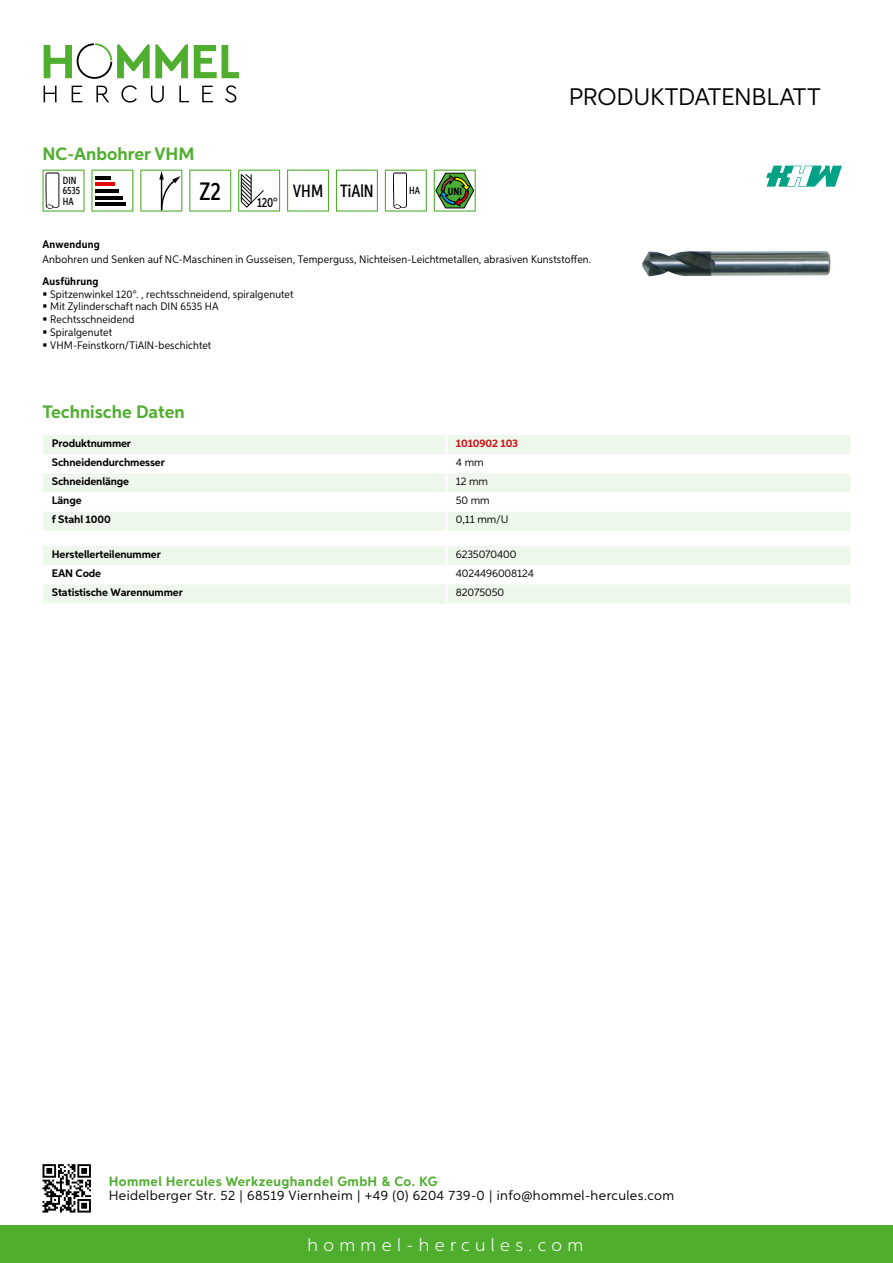
<style>
.page{position:relative;width:893px;height:1263px;background:#fff}
.page>*{position:absolute;margin:0;border:0;box-sizing:border-box;transform-origin:0 0}
.t1{font:500 25.2px "Aspira XX Nar";color:#000}
.t2{font:24px "Aspira";letter-spacing:-.01em;color:#000}
.t3{font:700 18px "Aspira";color:#50ae2f}
.t4{font:300 18px "Aspira";letter-spacing:.3em;color:#fff}
.t5{font:500 17.85px "Aspira XX Nar";color:#000}
.t6{font:13.5px "Aspira";letter-spacing:.03em;color:#000}
.t7{font:700 13.5px "Aspira";letter-spacing:.03em;color:#50ae2f}
.t8{font:500 13.35px "Aspira XX Nar";color:#000}
.t9{font:10.95px/12.8px "Aspira Nar";letter-spacing:.015em;color:#000}
.t10{font:700 10.95px "Aspira";letter-spacing:-.01em;color:#000}
.t11{font:10.95px "Aspira";letter-spacing:-.01em;color:#000}
.t12{font:700 10.95px "Aspira Nar";letter-spacing:.02em;color:#000}
.t13{font:700 10.95px "Aspira";letter-spacing:-.01em;color:#cd1013}
.t14{font:500 10.35px/10.4px "Aspira XX Nar";color:#000}
.t15{font:700 10.35px "Aspira XX Nar";color:#000}
</style>
<div class="page">
<div style="left:0;top:1226px;width:893px;height:37px;background:#50ae2f"></div>
<svg style="left:43px;top:1164px;width:48px;height:48px"></svg>
<svg style="left:194px;top:45px;width:45px;height:33px"></svg>
<svg style="left:44px;top:43px;width:144px;height:36px"></svg>
<svg style="left:44px;top:86px;width:13px;height:16px"></svg>
<svg style="left:72px;top:86px;width:10px;height:16px"></svg>
<svg style="left:96px;top:86px;width:13px;height:16px"></svg>
<svg style="left:121px;top:85px;width:16px;height:18px"></svg>
<svg style="left:151px;top:86px;width:13px;height:17px"></svg>
<svg style="left:179px;top:86px;width:10px;height:16px"></svg>
<svg style="left:202px;top:86px;width:11px;height:16px"></svg>
<svg style="left:225px;top:85px;width:11px;height:18px"></svg>
<div style="left:43px;top:435px;width:807px;height:96px;background:#eef7eb"></div>
<svg style="left:43px;top:454px;width:807px;height:57px"></svg>
<hr style="left:445px;top:435px;width:3px;height:19px;background:#fff">
<hr style="left:445px;top:454px;width:3px;height:19px;background:#fff">
<hr style="left:445px;top:473px;width:3px;height:19px;background:#fff">
<hr style="left:445px;top:492px;width:3px;height:19px;background:#fff">
<hr style="left:445px;top:511px;width:3px;height:20px;background:#fff">
<svg style="left:43px;top:546px;width:807px;height:57px"></svg>
<hr style="left:445px;top:584px;width:3px;height:19px;background:#fff">
<svg style="left:43px;top:170px;width:42px;height:42px"></svg>
<svg style="left:91px;top:170px;width:42px;height:42px"></svg>
<hr style="left:95px;top:176px;width:16px;height:3px;background:#000">
<hr style="left:95px;top:183px;width:20px;height:3px;background:#e3000b">
<hr style="left:95px;top:189px;width:23px;height:3px;background:#000">
<hr style="left:95px;top:196px;width:27px;height:3px;background:#000">
<hr style="left:95px;top:203px;width:31px;height:3px;background:#000">
<svg style="left:140px;top:170px;width:42px;height:42px"></svg>
<svg style="left:189px;top:170px;width:42px;height:42px"></svg>
<svg style="left:238px;top:170px;width:42px;height:42px"></svg>
<svg style="left:287px;top:170px;width:42px;height:42px"></svg>
<svg style="left:336px;top:170px;width:42px;height:42px"></svg>
<svg style="left:385px;top:170px;width:42px;height:42px"></svg>
<svg style="left:434px;top:170px;width:42px;height:42px"></svg>
<img style="left:642px;top:251px;width:189px;height:25px">
<svg style="left:766px;top:166px;width:76px;height:21px"></svg>
<h3 class="t3" style="left:43px;top:142px;width:154px">NC-Anbohrer VHM</h3>
<p class="t14" style="left:63px;top:175px;width:19px">DIN<br>6535<br>HA</p>
<h1 class="t1" style="left:200px;top:176px;width:23px">Z2</h1>
<p class="t8" style="left:257px;top:195px;width:22px">120°</p>
<h3 class="t5" style="left:293px;top:180px;width:82px">VHM TiAlN</h3>
<p class="t14" style="left:409px;top:186px;width:12px">HA</p>
<p class="t15" style="left:448px;top:185px;width:16px">UNI</p>
<h2 class="t2" style="left:569px;top:82px;width:253px">Produktdatenblatt</h2>
<p class="t12" style="left:43px;top:237px;width:59px">Anwendung</p>
<p class="t9" style="left:43px;top:252px;width:550px">Anbohren und Senken auf NC-Maschinen in Gusseisen, Temperguss, Nichteisen-Leichtmetallen, abrasiven Kunststoffen.</p>
<p class="t12" style="left:43px;top:274px;width:58px">Ausführung</p>
<p class="t9" style="left:50px;top:287px;width:245px">Spitzenwinkel 120°. , rechtsschneidend, spiralgenutet Mit Zylinderschaft nach DIN 6535 HA Rechtsschneidend<br>Spiralgenutet<br>VHM-Feinstkorn/TiAlN-beschichtet</p>
<h3 class="t3" style="left:43px;top:401px;width:144px">Technische Daten</h3>
<p class="t10" style="left:52px;top:436px;width:81px">Produktnummer</p>
<p class="t13" style="left:456px;top:436px;width:64px">1010902 103</p>
<p class="t10" style="left:52px;top:455px;width:115px">Schneidendurchmesser</p>
<p class="t11" style="left:456px;top:456px;width:29px">4 mm</p>
<p class="t10" style="left:52px;top:475px;width:79px">Schneidenlänge</p>
<p class="t11" style="left:456px;top:475px;width:34px">12 mm</p>
<p class="t10" style="left:52px;top:494px;width:31px">Länge</p>
<p class="t11" style="left:456px;top:494px;width:35px">50 mm</p>
<p class="t10" style="left:52px;top:513px;width:60px">f Stahl 1000</p>
<p class="t11" style="left:456px;top:513px;width:52px">0,11 mm/U</p>
<p class="t10" style="left:52px;top:547px;width:111px">Herstellerteilenummer</p>
<p class="t11" style="left:456px;top:547px;width:62px">6235070400</p>
<p class="t10" style="left:52px;top:567px;width:51px">EAN Code</p>
<p class="t11" style="left:456px;top:567px;width:80px">4024496008124</p>
<p class="t10" style="left:52px;top:586px;width:132px">Statistische Warennummer</p>
<p class="t11" style="left:456px;top:586px;width:50px">82075050</p>
<p class="t7" style="left:109px;top:1172px;width:330px">Hommel Hercules Werkzeughandel GmbH &amp; Co. KG</p>
<p class="t6" style="left:109px;top:1187px;width:567px">Heidelberger Str. 52 | 68519 Viernheim | +49 (0) 6204 739-0 | info@hommel-hercules.com</p>
<h3 class="t4" style="left:307px;top:1234px;width:277px">hommel-hercules.com</h3>
</div>
